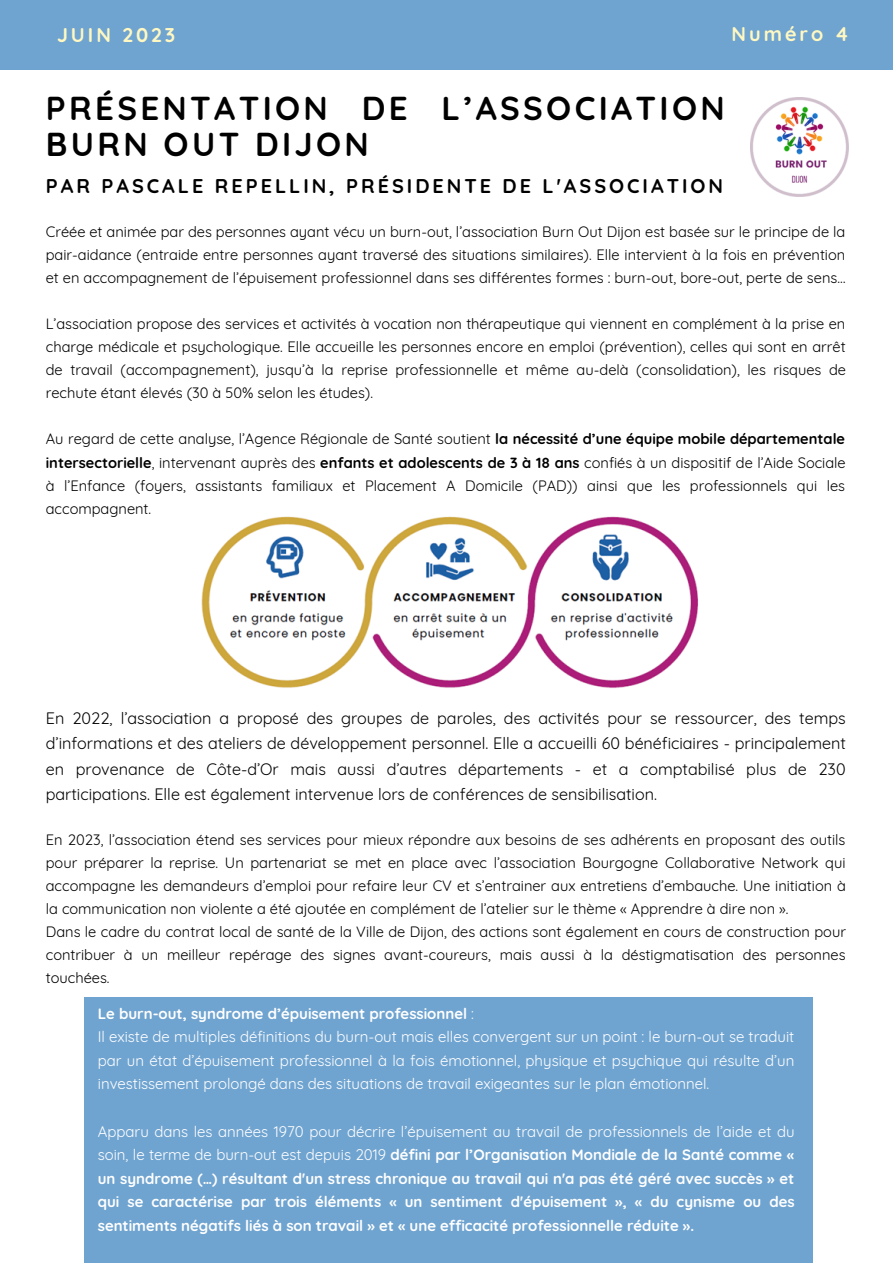
<style>
.page{position:relative;width:893px;height:1264px;background:#fff}
.page>*{position:absolute;margin:0;border:0;box-sizing:border-box;transform-origin:0 0}
.t1{font:700 33px/36px "Quicksand";letter-spacing:.1em;color:#000}
.t2{font:700 19.8px "Quicksand";letter-spacing:.15em;color:#000}
.t3{font:700 19.8px "Quicksand";letter-spacing:.15em;color:#fff8c2}
.t4{font:16.2px/25.2px "Quicksand";color:#000;text-align:justify}
.t5{font:700 15px/23.5px "Quicksand";color:#fff;text-align:justify}
.t6{font:15px/23.5px "Quicksand";color:#fff;text-align:justify}
.t7{font:14.7px/23.1px "Quicksand";color:#000;text-align:justify}
.s1{font-weight:700}
.s2{font-weight:400}
</style>
<div class="page">
<div style="left:0;top:1px;width:892px;height:69px;background:#70a4d0"></div>
<img style="left:201px;top:516px;width:497px;height:172px">
<div style="left:85px;top:997px;width:727px;height:265px;background:#70a4d0"></div>
<img style="left:750px;top:98px;width:98px;height:99px">
<p class="t3" style="left:57px;top:22px;width:120px">JUIN 2023</p>
<p class="t3" style="left:731px;top:22px;width:119px">Numéro 4</p>
<p class="t1" style="left:46px;top:89px;width:680px">PRÉSENTATION DE L’ASSOCIATION<br>BURN OUT DIJON</p>
<p class="t2" style="left:46px;top:173px;width:678px">PAR PASCALE REPELLIN, PRÉSIDENTE DE L'ASSOCIATION</p>
<p class="t7" style="left:46px;top:220px;width:801px">Créée et animée par des personnes ayant vécu un burn-out, l’association Burn Out Dijon est basée sur le principe de la pair-aidance (entraide entre personnes ayant traversé des situations similaires). Elle intervient à la fois en prévention et en accompagnement de l’épuisement professionnel dans ses différentes formes : burn-out, bore-out, perte de sens…</p>
<p class="t7" style="left:46px;top:312px;width:801px">L’association propose des services et activités à vocation non thérapeutique qui viennent en complément à la prise en charge médicale et psychologique. Elle accueille les personnes encore en emploi (prévention), celles qui sont en arrêt de travail (accompagnement), jusqu’à la reprise professionnelle et même au-delà (consolidation), les risques de rechute étant élevés (30 à 50% selon les études).</p>
<p class="t7" style="left:46px;top:427px;width:801px">Au regard de cette analyse, l’Agence Régionale de Santé soutient <span class="s1">la nécessité d’une équipe mobile départementale intersectorielle</span>, intervenant auprès des <span class="s1">enfants et adolescents de 3 à 18 ans</span> confiés à un dispositif de l’Aide Sociale à l’Enfance (foyers, assistants familiaux et Placement A Domicile (PAD)) ainsi que les professionnels qui les accompagnent.</p>
<p class="t4" style="left:46px;top:705px;width:801px">En 2022, l’association a proposé des groupes de paroles, des activités pour se ressourcer, des temps d’informations et des ateliers de développement personnel. Elle a accueilli 60 bénéficiaires - principalement en provenance de Côte-d’Or mais aussi d’autres départements - et a comptabilisé plus de 230 participations. Elle est également intervenue lors de conférences de sensibilisation.</p>
<p class="t7" style="left:46px;top:827px;width:801px">En 2023, l’association étend ses services pour mieux répondre aux besoins de ses adhérents en proposant des outils pour préparer la reprise. Un partenariat se met en place avec l’association Bourgogne Collaborative Network qui accompagne les demandeurs d’emploi pour refaire leur CV et s’entrainer aux entretiens d’embauche. Une initiation à la communication non violente a été ajoutée en complément de l’atelier sur le thème « Apprendre à dire non ».</p>
<p class="t7" style="left:46px;top:920px;width:801px">Dans le cadre du contrat local de santé de la Ville de Dijon, des actions sont également en cours de construction pour contribuer à un meilleur repérage des signes avant-coureurs, mais aussi à la déstigmatisation des personnes touchées.</p>
<p class="t5" style="left:98px;top:1001px;width:378px">Le burn-out, syndrome d’épuisement professionnel <span class="s2">:</span></p>
<p class="t6" style="left:98px;top:1024px;width:698px">Il existe de multiples définitions du burn-out mais elles convergent sur un point : le burn-out se traduit par un état d’épuisement professionnel à la fois émotionnel, physique et psychique qui résulte d’un investissement prolongé dans des situations de travail exigeantes sur le plan émotionnel.</p>
<p class="t5" style="left:98px;top:1119px;width:698px"><span class="s2">Apparu dans les années 1970 pour décrire l’épuisement au travail de professionnels de l’aide et du soin, le terme de burn-out est depuis 2019</span> défini par l’Organisation Mondiale de la Santé comme « un syndrome (…) résultant d'un stress chronique au travail qui n'a pas été géré avec succès » et qui se caractérise par trois éléments « un sentiment d'épuisement », « du cynisme ou des sentiments négatifs liés à son travail » et « une efficacité professionnelle réduite ».</p>
</div>
